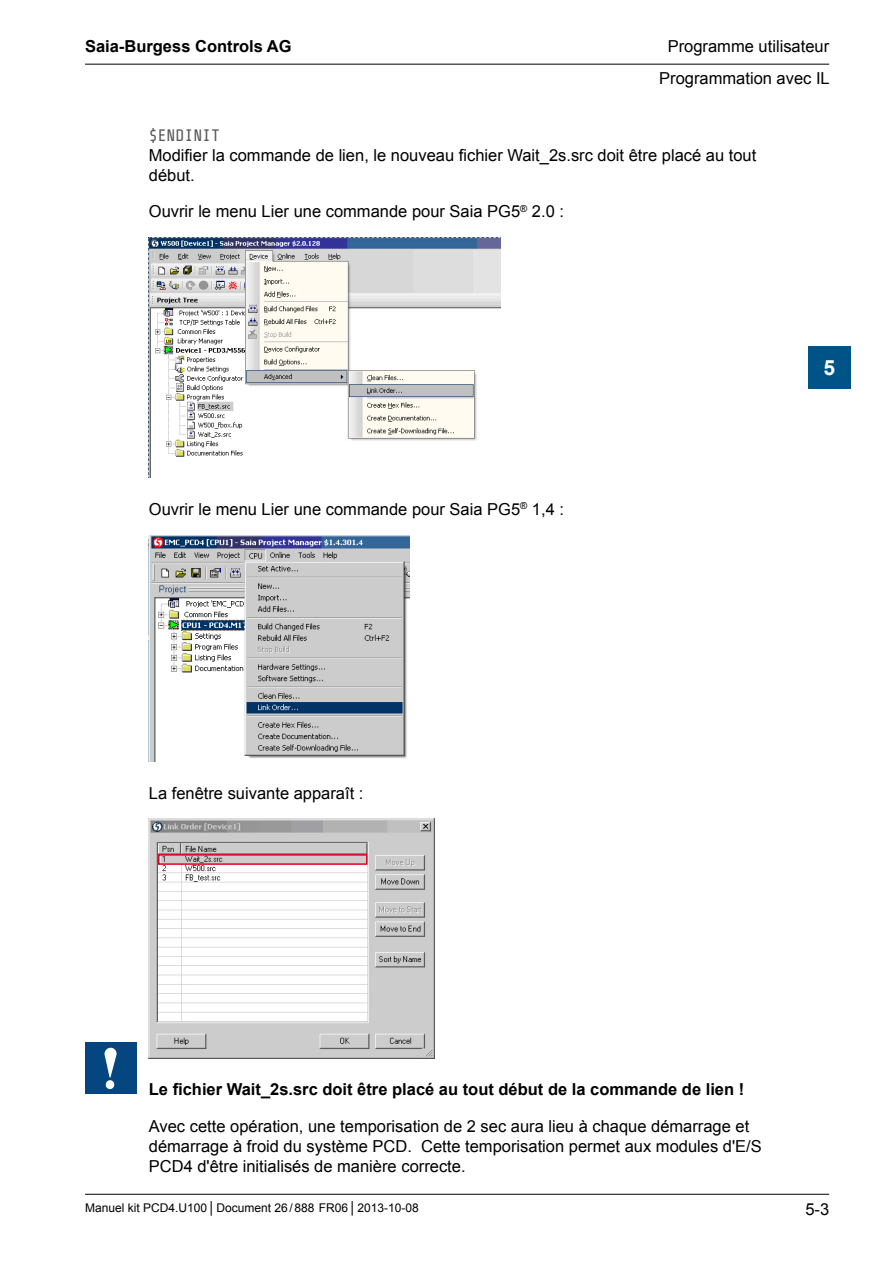
<style>
.page{position:relative;width:893px;height:1263px;background:#fff}
.page>*{position:absolute;margin:0;border:0;box-sizing:border-box;transform-origin:0 0}
.t1{font:700 21px "Arial";color:#fff}
.FR_Fliesstext{font:16.5px/19.8px "Arial";color:#000}
.FR_Fliesstext-2{font:700 16.5px "Arial";color:#000}
.FR_Fliesstext-3{font:16.5px "Share Tech Mono";color:#58585a}
.t2{font:12px "Arial";color:#000}
</style>
<div class="page">
<hr style="left:85px;top:64px;width:744px;height:1px;background:#000">
<hr style="left:85px;top:1194px;width:744px;height:1px;background:#000">
<div style="left:808px;top:347px;width:42px;height:42px;background:#005387"></div>
<img style="left:149px;top:238px;width:351px;height:240px">
<img style="left:149px;top:535px;width:261px;height:227px">
<img style="left:149px;top:819px;width:286px;height:239px">
<div style="left:158px;top:854px;width:209px;height:11px;border:2px solid #e2001a"></div>
<div style="left:85px;top:1043px;width:51px;height:51px;background:#064680"></div>
<svg style="left:104px;top:1048px;width:13px;height:41px"></svg>
<p class="FR_Fliesstext-2" style="left:85px;top:36px;width:208px">Saia-Burgess Controls AG</p>
<p class="FR_Fliesstext" style="left:668px;top:37px;width:163px">Programme utilisateur</p>
<p class="FR_Fliesstext" style="left:659px;top:69px;width:172px">Programmation avec IL</p>
<p class="FR_Fliesstext-3" style="left:149px;top:127px;width:73px">$ENDINIT</p>
<p class="FR_Fliesstext" style="left:149px;top:145px;width:609px">Modifier la commande de lien, le nouveau fichier Wait_2s.src doit être placé au tout début.</p>
<p class="FR_Fliesstext" style="left:149px;top:202px;width:417px">Ouvrir le menu Lier une commande pour Saia PG5<sup>®</sup> 2.0 :</p>
<p class="FR_Fliesstext" style="left:149px;top:499px;width:417px">Ouvrir le menu Lier une commande pour Saia PG5<sup>®</sup> 1,4 :</p>
<p class="t1" style="left:823px;top:353px;width:13px">5</p>
<p class="FR_Fliesstext" style="left:149px;top:783px;width:216px">La fenêtre suivante apparaît :</p>
<p class="FR_Fliesstext-2" style="left:149px;top:1078px;width:597px">Le fichier Wait_2s.src doit être placé au tout début de la commande de lien !</p>
<p class="FR_Fliesstext" style="left:149px;top:1117px;width:614px">Avec cette opération, une temporisation de 2 sec aura lieu à chaque démarrage et démarrage à froid du système PCD. Cette temporisation permet aux modules d'E/S<br>PCD4 d'être initialisés de manière correcte.</p>
<p class="t2" style="left:85px;top:1200px;width:335px">Manuel kit PCD4.U100│Document 26/ 888 FR06 │ 2013-10-08</p>
<p class="FR_Fliesstext" style="left:805px;top:1200px;width:25px">5-3</p>
</div>
